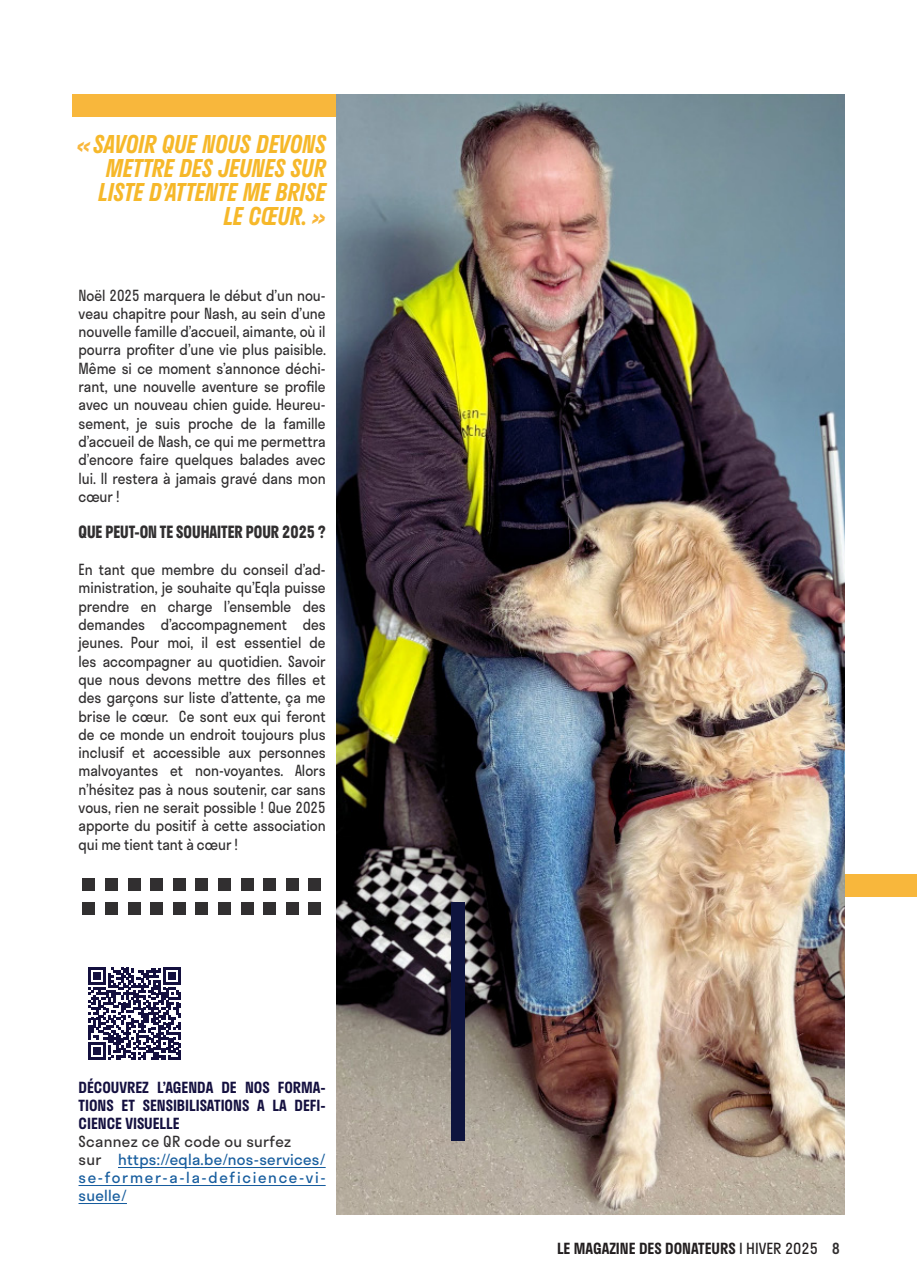
<style>
.page{position:relative;width:917px;height:1287px;background:#fff}
.page>*{position:absolute;margin:0;border:0;box-sizing:border-box;transform-origin:0 0}
.Left_Justify{font:italic 600 24px/24px "Stratos";color:#f6b82a;text-align:right;scale:.91 1}
.Left_Justify-2{font:700 16.5px "Stratos";color:#312f30;scale:.91 1}
.Left_Justify-3{font:15px/18.3px "Stratos";color:#312f30;text-align:justify;scale:.91 1}
.Left_Justify-4{font:600 15px/18px "Stratos";color:#14103f;text-align:justify}
.Left_Justify-5{font:15px/18px "Stratos";letter-spacing:.02em;color:#175d9e;text-align:justify}
.t1{font:600 15px "Stratos";color:#231f20}
.Left_Justify-6{font:15px "Stratos";letter-spacing:.02em;color:#312f30}
.s1{color:#f8b73c}
.s2{color:#312f30}
.s3{font-weight:400}
.s4{font-weight:500;color:#312f30}
</style>
<div class="page">
<div style="left:783px;top:874px;width:134px;height:23px;background:#f8b73c"></div>
<div style="left:72px;top:94px;width:264px;height:23px;background:#f8b73c"></div>
<img style="left:336px;top:95px;width:509px;height:1120px">
<div style="left:452px;top:902px;width:13px;height:238px;background:#0e143e"></div>
<hr style="left:118px;top:1167px;width:208px;height:1px;background:#175d9e">
<hr style="left:79px;top:1185px;width:247px;height:1px;background:#175d9e">
<hr style="left:79px;top:1203px;width:48px;height:1px;background:#175d9e">
<svg style="left:89px;top:968px;width:92px;height:92px"></svg>
<div style="left:83px;top:902px;width:12px;height:13px;background:#312f30"></div>
<div style="left:105px;top:902px;width:13px;height:13px;background:#312f30"></div>
<div style="left:151px;top:902px;width:12px;height:13px;background:#312f30"></div>
<div style="left:196px;top:902px;width:12px;height:13px;background:#312f30"></div>
<div style="left:241px;top:902px;width:12px;height:13px;background:#312f30"></div>
<div style="left:286px;top:902px;width:13px;height:13px;background:#312f30"></div>
<div style="left:128px;top:902px;width:12px;height:13px;background:#312f30"></div>
<div style="left:173px;top:902px;width:13px;height:13px;background:#312f30"></div>
<div style="left:218px;top:902px;width:13px;height:13px;background:#312f30"></div>
<div style="left:264px;top:902px;width:12px;height:13px;background:#312f30"></div>
<div style="left:309px;top:902px;width:12px;height:13px;background:#312f30"></div>
<div style="left:83px;top:878px;width:12px;height:12px;background:#312f30"></div>
<div style="left:105px;top:878px;width:13px;height:12px;background:#312f30"></div>
<div style="left:151px;top:878px;width:12px;height:12px;background:#312f30"></div>
<div style="left:196px;top:878px;width:12px;height:12px;background:#312f30"></div>
<div style="left:241px;top:878px;width:12px;height:12px;background:#312f30"></div>
<div style="left:286px;top:878px;width:13px;height:12px;background:#312f30"></div>
<div style="left:128px;top:878px;width:12px;height:12px;background:#312f30"></div>
<div style="left:173px;top:878px;width:13px;height:12px;background:#312f30"></div>
<div style="left:218px;top:878px;width:13px;height:12px;background:#312f30"></div>
<div style="left:264px;top:878px;width:12px;height:12px;background:#312f30"></div>
<div style="left:309px;top:878px;width:12px;height:12px;background:#312f30"></div>
<p class="Left_Justify" style="left:77px;top:132px;width:275px"><span class="s1">«</span> SAVOIR QUE NOUS DEVONS<br>METTRE DES JEUNES SUR<br>LISTE D’ATTENTE ME BRISE<br>LE CŒUR. <span class="s1">»</span></p>
<p class="Left_Justify-3" style="left:79px;top:285px;width:273px">Noël 2025 marquera le début d’un nou&shy;veau chapitre pour Nash, au sein d’une nouvelle famille d’accueil, aimante, où il pourra profiter d’une vie plus paisible.<br>Même si ce moment s’annonce déchi&shy;rant, une nouvelle aventure se profile avec un nouveau chien guide. Heureu&shy;sement, je suis proche de la famille d’accueil de Nash, ce qui me permettra d’encore faire quelques balades avec lui. Il restera à jamais gravé dans mon cœur !</p>
<p class="Left_Justify-2" style="left:79px;top:519px;width:273px">QUE PEUT-ON TE SOUHAITER POUR 2025 ?</p>
<p class="Left_Justify-3" style="left:79px;top:560px;width:273px">En tant que membre du conseil d’ad&shy;ministration, je souhaite qu’Eqla puisse prendre en charge l’ensemble des demandes d’accompagnement des jeunes. Pour moi, il est essentiel de les accompagner au quotidien. Savoir que nous devons mettre des filles et des garçons sur liste d’attente, ça me brise le cœur. Ce sont eux qui feront de ce monde un endroit toujours plus inclusif et accessible aux personnes malvoyantes et non-voyantes. Alors n’hésitez pas à nous soutenir, car sans vous, rien ne serait possible ! Que 2025 apporte du positif à cette association qui me tient tant à cœur !</p>
<p class="Left_Justify-4" style="left:79px;top:1078px;width:249px">DÉCOUVREZ L’AGENDA DE NOS FORMA-TIONS ET SENSIBILISATIONS A LA DEFI-CIENCE VISUELLE</p>
<p class="Left_Justify-6" style="left:79px;top:1130px;width:214px">Scannez ce QR code ou surfez</p>
<p class="Left_Justify-5" style="left:79px;top:1150px;width:249px"><span class="s2">sur</span> https://eqla.be/nos-services/ se-former-a-la-deficience-vi&shy;suelle/</p>
<p class="t1" style="left:557px;top:1236px;width:285px">LE MAGAZINE DES DONATEURS <span class="s3">I HIVER 2025</span> <span class="s4">8</span></p>
</div>
